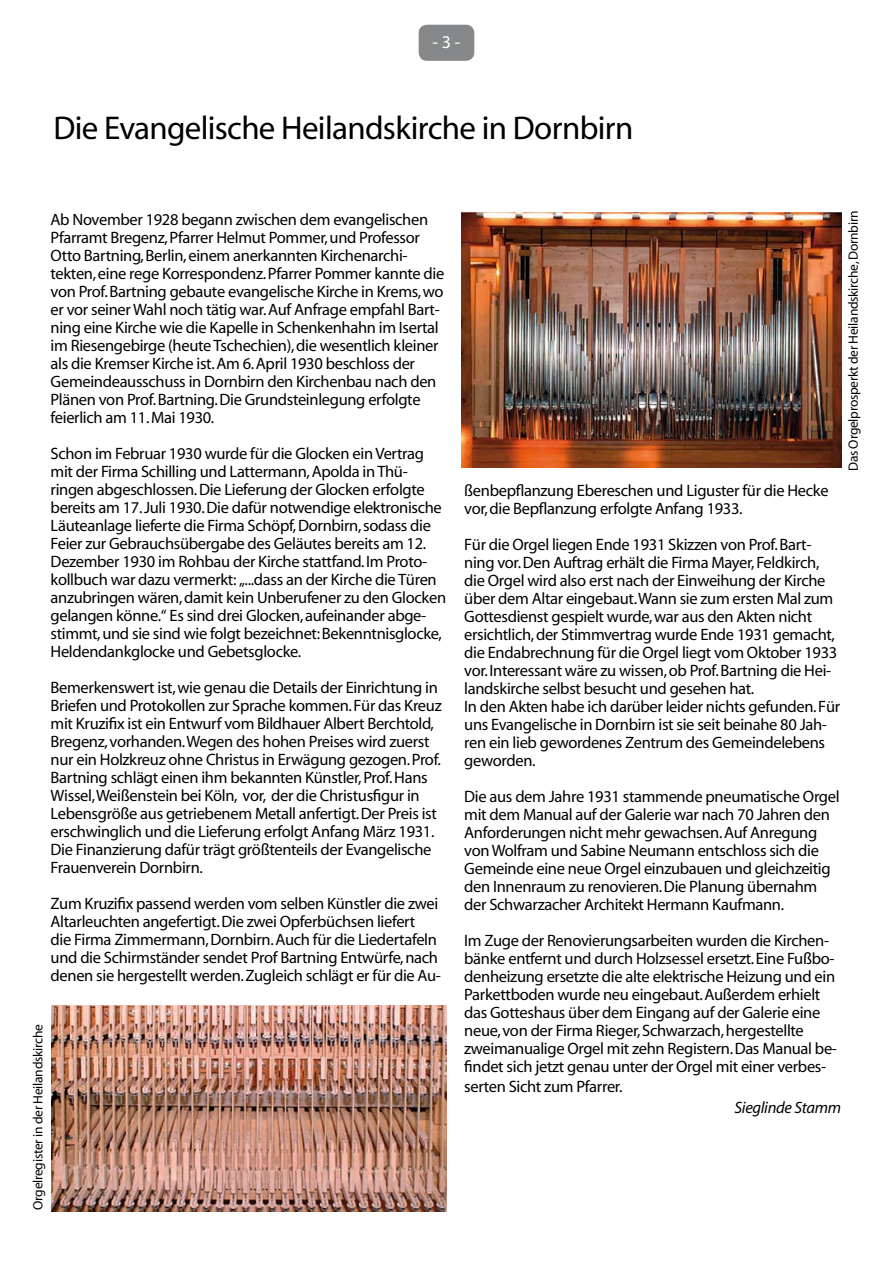
<style>
.page{position:relative;width:893px;height:1263px;background:#fff}
.page>*{position:absolute;margin:0;border:0;box-sizing:border-box;transform-origin:0 0}
.t1{font:33px "Myriad";letter-spacing:-.02em;color:#000}
.t2{font:18px "Myriad";color:#fff}
.t3{font:16.5px/18px "Myriad";letter-spacing:-.02em;color:#000}
.t4{font:italic 16.5px "Myriad";letter-spacing:-.02em;color:#000}
.t5{font:13.5px "Myriad";letter-spacing:-.02em;color:#000}
</style>
<div class="page">
<div style="left:419px;top:25px;width:55px;height:36px;background:#878889;border-radius:9px"></div>
<img style="left:461px;top:213px;width:381px;height:254px">
<img style="left:51px;top:1006px;width:395px;height:206px">
<p class="t2" style="left:432px;top:33px;width:29px">- 3 -</p>
<h1 class="t1" style="left:53px;top:112px;width:582px">Die Evangelische Heilandskirche in Dornbirn</h1>
<p class="t3" style="left:51px;top:211px;width:395px">Ab November 1928 begann zwischen dem evangelischen Pfarramt Bregenz, Pfarrer Helmut Pommer, und Professor Otto Bartning, Berlin, einem anerkannten Kirchenarchi&shy;tekten, eine rege Korrespondenz. Pfarrer Pommer kannte die von Prof. Bartning gebaute evangelische Kirche in Krems, wo er vor seiner Wahl noch tätig war. Auf Anfrage empfahl Bart&shy;ning eine Kirche wie die Kapelle in Schenkenhahn im Isertal im Riesengebirge (heute Tschechien), die wesentlich kleiner als die Kremser Kirche ist. Am 6. April 1930 beschloss der Gemeindeausschuss in Dornbirn den Kirchenbau nach den Plänen von Prof. Bartning. Die Grundsteinlegung erfolgte feierlich am 11. Mai 1930.</p>
<p class="t3" style="left:51px;top:445px;width:397px">Schon im Februar 1930 wurde für die Glocken ein Vertrag mit der Firma Schilling und Lattermann, Apolda in Thü&shy;ringen abgeschlossen. Die Lieferung der Glocken erfolgte bereits am 17. Juli 1930. Die dafür notwendige elektronische Läuteanlage lieferte die Firma Schöpf, Dornbirn, sodass die Feier zur Gebrauchsübergabe des Geläutes bereits am 12.<br>Dezember 1930 im Rohbau der Kirche stattfand. Im Proto&shy;kollbuch war dazu vermerkt: „...dass an der Kirche die Türen anzubringen wären, damit kein Unberufener zu den Glocken gelangen könne.“ Es sind drei Glocken, aufeinander abge&shy;stimmt, und sie sind wie folgt bezeichnet: Bekenntnisglocke, Heldendankglocke und Gebetsglocke.</p>
<p class="t3" style="left:51px;top:679px;width:393px">Bemerkenswert ist, wie genau die Details der Einrichtung in Briefen und Protokollen zur Sprache kommen. Für das Kreuz mit Kruzifix ist ein Entwurf vom Bildhauer Albert Berchtold, Bregenz, vorhanden. Wegen des hohen Preises wird zuerst nur ein Holzkreuz ohne Christus in Erwägung gezogen. Prof.<br>Bartning schlägt einen ihm bekannten Künstler, Prof. Hans Wissel, Weißenstein bei Köln, vor, der die Christusfigur in Lebensgröße aus getriebenem Metall anfertigt. Der Preis ist erschwinglich und die Lieferung erfolgt Anfang März 1931.<br>Die Finanzierung dafür trägt größtenteils der Evangelische Frauenverein Dornbirn.</p>
<p class="t3" style="left:51px;top:895px;width:392px">Zum Kruzifix passend werden vom selben Künstler die zwei Altarleuchten angefertigt. Die zwei Opferbüchsen liefert<br>die Firma Zimmermann, Dornbirn. Auch für die Liedertafeln und die Schirmständer sendet Prof Bartning Entwürfe, nach denen sie hergestellt werden. Zugleich schlägt er für die Au-</p>
<p class="t5" style="left:31px;top:1210px;width:187px;rotate:-90deg">Orgelregister in der Heilandskirche</p>
<p class="t5" style="left:846px;top:471px;width:262px;rotate:-90deg">Das Orgelprosperkt der Heilandskirche, Dornbirn</p>
<p class="t3" style="left:464px;top:482px;width:366px">ßenbepflanzung Ebereschen und Liguster für die Hecke vor, die Bepflanzung erfolgte Anfang 1933.</p>
<p class="t3" style="left:464px;top:536px;width:377px">Für die Orgel liegen Ende 1931 Skizzen von Prof. Bart&shy;ning vor. Den Auftrag erhält die Firma Mayer, Feldkirch, die Orgel wird also erst nach der Einweihung der Kirche über dem Altar eingebaut. Wann sie zum ersten Mal zum Gottesdienst gespielt wurde, war aus den Akten nicht ersichtlich, der Stimmvertrag wurde Ende 1931 gemacht, die Endabrechnung für die Orgel liegt vom Oktober 1933 vor. Interessant wäre zu wissen, ob Prof. Bartning die Hei&shy;landskirche selbst besucht und gesehen hat.<br>In den Akten habe ich darüber leider nichts gefunden. Für uns Evangelische in Dornbirn ist sie seit beinahe 80 Jah&shy;ren ein lieb gewordenes Zentrum des Gemeindelebens geworden.</p>
<p class="t3" style="left:464px;top:788px;width:377px">Die aus dem Jahre 1931 stammende pneumatische Orgel mit dem Manual auf der Galerie war nach 70 Jahren den Anforderungen nicht mehr gewachsen. Auf Anregung von Wolfram und Sabine Neumann entschloss sich die Gemeinde eine neue Orgel einzubauen und gleichzeitig den Innenraum zu renovieren. Die Planung übernahm der Schwarzacher Architekt Hermann Kaufmann.</p>
<p class="t3" style="left:464px;top:932px;width:374px">Im Zuge der Renovierungsarbeiten wurden die Kirchen&shy;bänke entfernt und durch Holzsessel ersetzt. Eine Fußbo&shy;denheizung ersetzte die alte elektrische Heizung und ein Parkettboden wurde neu eingebaut. Außerdem erhielt das Gotteshaus über dem Eingang auf der Galerie eine neue, von der Firma Rieger, Schwarzach, hergestellte zweimanualige Orgel mit zehn Registern. Das Manual be&shy;findet sich jetzt genau unter der Orgel mit einer verbes-</p>
<p class="t3" style="left:464px;top:1078px;width:160px">serten Sicht zum Pfarrer.</p>
<p class="t4" style="left:734px;top:1099px;width:108px">Sieglinde Stamm</p>
</div>
